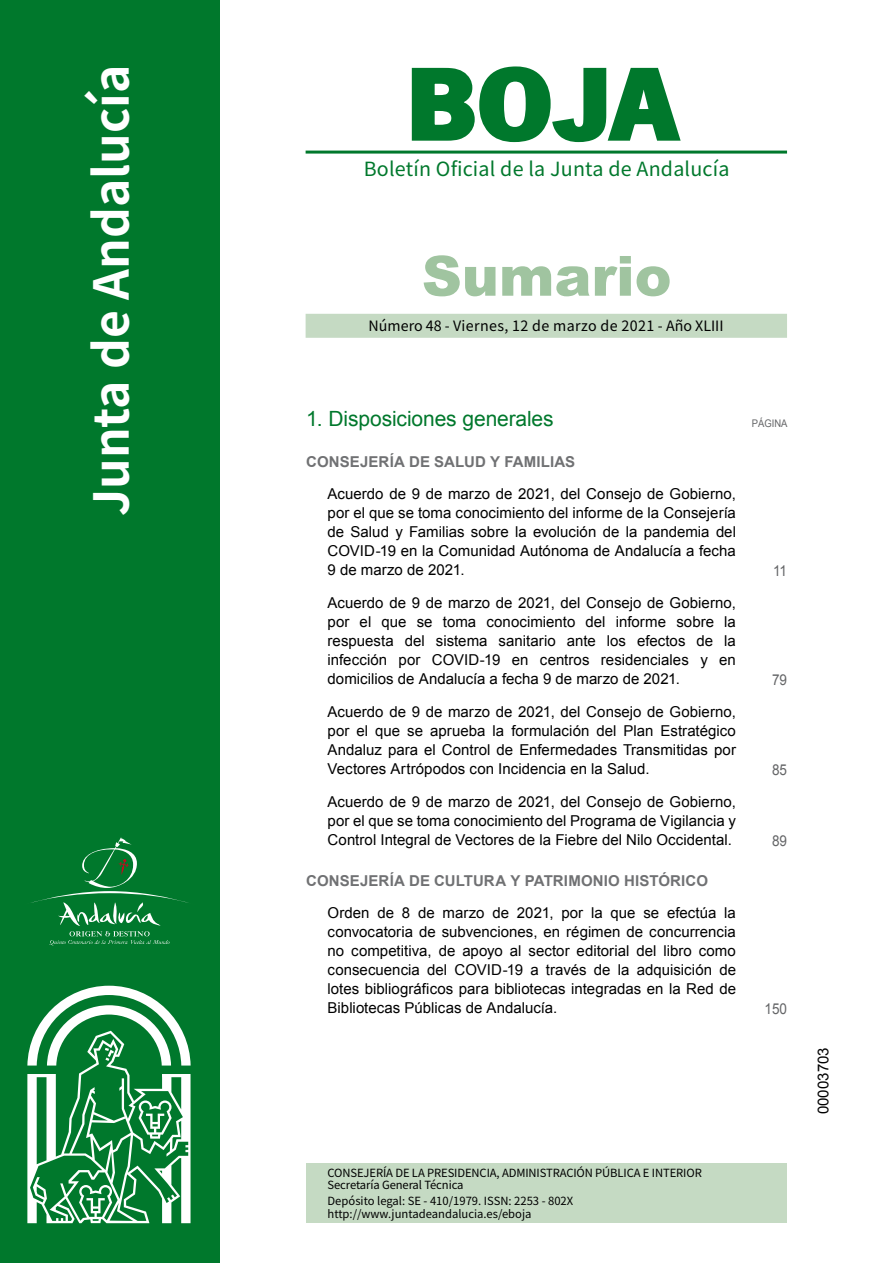
<style>
.page{position:relative;width:893px;height:1263px;background:#fff}
.page>*{position:absolute;margin:0;border:0;box-sizing:border-box;transform-origin:0 0}
.t1{font:700 105px "News Got T";color:#00782c;scale:1.14 1}
.t2{font:900 55.5px "Arial";color:#a0c4a0}
.t3{font:700 48px "Noto Sans HK";color:#fff}
.t4{font:21px "Arial";letter-spacing:-.005em;color:#00782c}
.t5{font:19.5px "Noto Sans HK";letter-spacing:.01em;color:#00782c}
.t6{font:15px/19px "Arial";color:#000;text-align:justify}
.t7{font:700 15px "Arial";letter-spacing:.01em;color:#707173}
.t8{font:15px "Arial";color:#646567;scale:.9 1}
.t9{font:14.25px "Noto Sans HK";letter-spacing:.025em;color:#000}
.t10{font:11.25px/12px "Noto Sans HK";letter-spacing:-.01em;color:#000}
.t11{font:10.5px "Arial";color:#646567;scale:.9 1}
</style>
<div class="page">
<hr style="left:305px;top:151px;width:482px;height:3px;background:#00782c">
<div style="left:305px;top:314px;width:482px;height:24px;background:#c5dac3"></div>
<div style="left:0;top:0;width:219px;height:1263px;background:#00782c"></div>
<svg style="left:411px;top:66px;width:270px;height:77px"></svg>
<svg style="left:31px;top:837px;width:158px;height:108px"></svg>
<div style="left:306px;top:1164px;width:481px;height:59px;background:#c5dac3"></div>
<svg style="left:27px;top:986px;width:164px;height:237px"></svg>
<h3 class="t3" style="left:84px;top:516px;width:453px;rotate:-90deg">Junta de Andalucía</h3>
<h1 class="t1" style="left:405px;top:42px;width:240px">BOJA</h1>
<h3 class="t5" style="left:364px;top:158px;width:367px">Boletín Oficial de la Junta de Andalucía</h3>
<h2 class="t2" style="left:422px;top:236px;width:251px">Sumario</h2>
<p class="t9" style="left:368px;top:318px;width:356px">Número 48 - Viernes, 12 de marzo de 2021 - Año XLIII</p>
<h3 class="t4" style="left:306px;top:405px;width:249px">1. Disposiciones generales</h3>
<p class="t11" style="left:751px;top:416px;width:41px">PÁGINA</p>
<p class="t7" style="left:306px;top:452px;width:270px">CONSEJERÍA DE SALUD Y FAMILIAS</p>
<p class="t6" style="left:327px;top:484px;width:410px">Acuerdo de 9 de marzo de 2021, del Consejo de Gobierno, por el que se toma conocimiento del informe de la Consejería de Salud y Familias sobre la evolución de la pandemia del COVID-19 en la Comunidad Autónoma de Andalucía a fecha 9 de marzo de 2021.</p>
<p class="t8" style="left:773px;top:561px;width:17px">11</p>
<p class="t6" style="left:327px;top:593px;width:410px">Acuerdo de 9 de marzo de 2021, del Consejo de Gobierno, por el que se toma conocimiento del informe sobre la respuesta del sistema sanitario ante los efectos de la infección por COVID-19 en centros residenciales y en domicilios de Andalucía a fecha 9 de marzo de 2021.</p>
<p class="t6" style="left:327px;top:702px;width:410px">Acuerdo de 9 de marzo de 2021, del Consejo de Gobierno, por el que se aprueba la formulación del Plan Estratégico Andaluz para el Control de Enfermedades Transmitidas por Vectores Artrópodos con Incidencia en la Salud.</p>
<p class="t6" style="left:327px;top:792px;width:410px">Acuerdo de 9 de marzo de 2021, del Consejo de Gobierno, por el que se toma conocimiento del Programa de Vigilancia y Control Integral de Vectores de la Fiebre del Nilo Occidental.</p>
<p class="t7" style="left:306px;top:871px;width:403px">CONSEJERÍA DE CULTURA Y PATRIMONIO HISTÓRICO</p>
<p class="t6" style="left:327px;top:903px;width:410px">Orden de 8 de marzo de 2021, por la que se efectúa la convocatoria de subvenciones, en régimen de concurrencia no competitiva, de apoyo al sector editorial del libro como consecuencia del COVID-19 a través de la adquisición de lotes bibliográficos para bibliotecas integradas en la Red de Bibliotecas Públicas de Andalucía.</p>
<p class="t8" style="left:772px;top:670px;width:18px">79</p>
<p class="t8" style="left:772px;top:760px;width:18px">85</p>
<p class="t8" style="left:772px;top:831px;width:18px">89</p>
<p class="t8" style="left:764px;top:999px;width:27px">150</p>
<p class="t10" style="left:327px;top:1167px;width:376px">CONSEJERÍA DE LA PRESIDENCIA, ADMINISTRACIÓN PÚBLICA E INTERIOR<br>Secretaría General Técnica</p>
<p class="t10" style="left:327px;top:1194px;width:247px;line-height:13.5px">Depósito legal: SE - 410/1979. ISSN: 2253 - 802X http://www.juntadeandalucia.es/eboja</p>
<p class="t6" style="left:814px;top:1114px;width:68px;rotate:-90deg">00003703</p>
</div>
